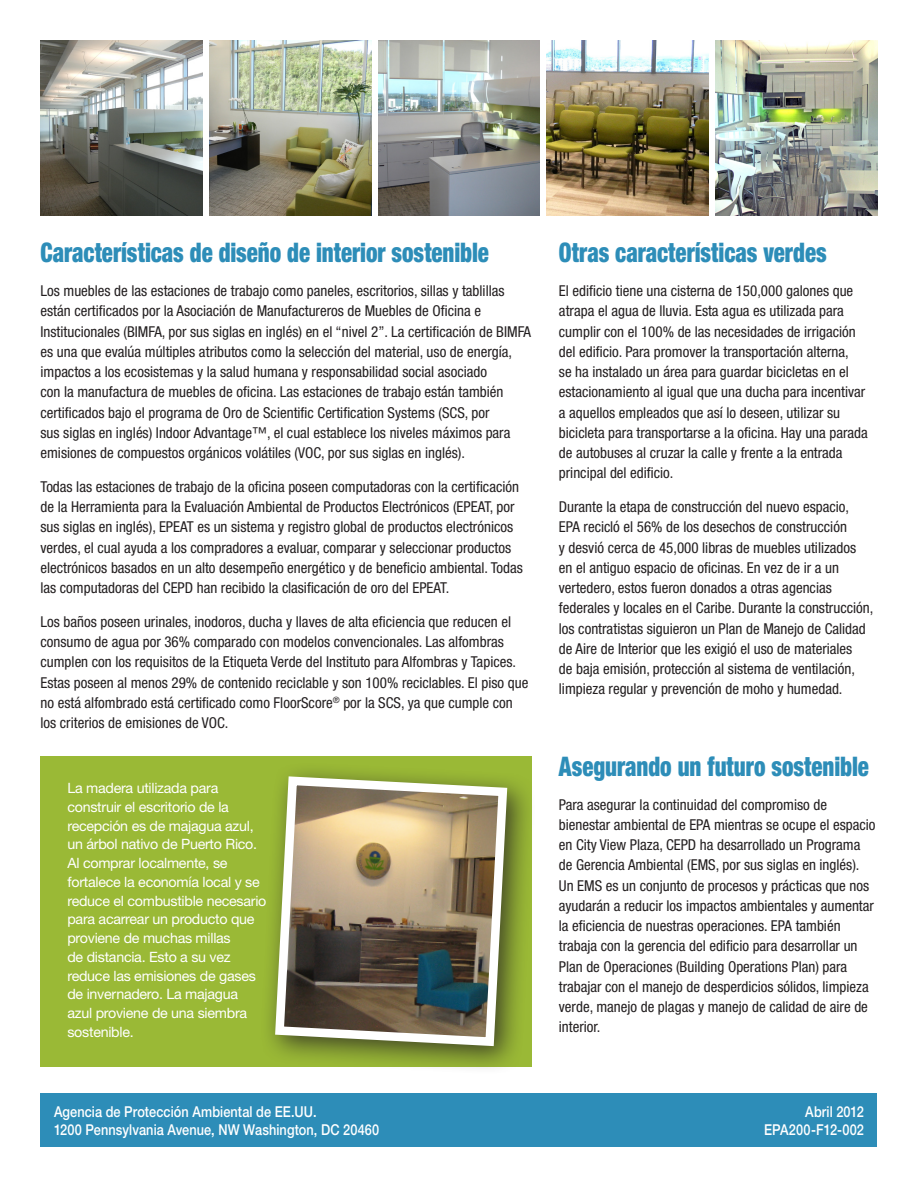
<style>
.page{position:relative;width:918px;height:1188px;background:#fff}
.page>*{position:absolute;margin:0;border:0;box-sizing:border-box;transform-origin:0 0}
.subhead1{font:900 condensed 27px "Helvetica Neue LT Std";color:#2d8db8;scale:.85 1}
.body_text{font:900 condensed 27px "Helvetica Neue LT Std";color:#2d8db8;scale:.85 1}
.body_text-2{font:condensed 15px/20.2px "Helvetica Neue LT Std";color:#231f20}
.t1{font:500 15px "Helvetica Neue LT Std";letter-spacing:.005em;color:#fff;scale:.85 1}
.body_text-3{font:14.25px/18.8px "Helvetica Neue LT Std";letter-spacing:-.02em;color:#fff}
</style>
<div class="page">
<img style="left:40px;top:40px;width:162px;height:176px">
<img style="left:209px;top:40px;width:162px;height:176px">
<img style="left:547px;top:40px;width:162px;height:176px">
<img style="left:378px;top:40px;width:162px;height:176px">
<img style="left:716px;top:40px;width:162px;height:176px">
<div style="left:40px;top:756px;width:492px;height:310px;background:#9ab936"></div>
<div style="left:260px;top:761px;width:276px;height:314px;background:#231f20;opacity:.75"></div>
<img style="left:271px;top:772px;width:241px;height:279px">
<div style="left:40px;top:1094px;width:838px;height:54px;background:#2d8db8"></div>
<p class="body_text" style="left:40px;top:236px;width:529px">Características de diseño de interior sostenible</p>
<p class="body_text-2" style="left:40px;top:281px;width:492px">Los muebles de las estaciones de trabajo como paneles, escritorios, sillas y tablillas están certificados por la Asociación de Manufactureros de Muebles de Oficina e Institucionales (BIMFA, por sus siglas en inglés) en el “nivel 2”. La certificación de BIMFA es una que evalúa múltiples atributos como la selección del material, uso de energía, impactos a los ecosistemas y la salud humana y responsabilidad social asociado<br>con la manufactura de muebles de oficina. Las estaciones de trabajo están también certificados bajo el programa de Oro de Scientific Certification Systems (SCS, por<br>sus siglas en inglés) Indoor Advantage™, el cual establece los niveles máximos para emisiones de compuestos orgánicos volátiles (VOC, por sus siglas en inglés).</p>
<p class="body_text-2" style="left:40px;top:476px;width:484px">Todas las estaciones de trabajo de la oficina poseen computadoras con la certificación de la Herramienta para la Evaluación Ambiental de Productos Electrónicos (EPEAT, por sus siglas en inglés), EPEAT es un sistema y registro global de productos electrónicos verdes, el cual ayuda a los compradores a evaluar, comparar y seleccionar productos electrónicos basados en un alto desempeño energético y de beneficio ambiental. Todas las computadoras del CEPD han recibido la clasificación de oro del EPEAT.</p>
<p class="body_text-2" style="left:40px;top:611px;width:489px">Los baños poseen urinales, inodoros, ducha y llaves de alta eficiencia que reducen el consumo de agua por 36% comparado con modelos convencionales. Las alfombras cumplen con los requisitos de la Etiqueta Verde del Instituto para Alfombras y Tapices.<br>Estas poseen al menos 29% de contenido reciclable y son 100% reciclables. El piso que no está alfombrado está certificado como FloorScore<sup>®</sup> por la SCS, ya que cumple con los criterios de emisiones de VOC.</p>
<p class="body_text-3" style="left:67px;top:779px;width:200px">La madera utilizada para construir el escritorio de la recepción es de majagua azul, un árbol nativo de Puerto Rico.<br>Al comprar localmente, se fortalece la economía local y se reduce el combustible necesario para acarrear un producto que proviene de muchas millas<br>de distancia. Esto a su vez reduce las emisiones de gases de invernadero. La majagua azul proviene de una siembra sostenible.</p>
<p class="subhead1" style="left:559px;top:236px;width:317px">Otras características verdes</p>
<p class="body_text-2" style="left:559px;top:281px;width:310px">El edificio tiene una cisterna de 150,000 galones que atrapa el agua de lluvia. Esta agua es utilizada para cumplir con el 100% de las necesidades de irrigación del edificio. Para promover la transportación alterna,<br>se ha instalado un área para guardar bicicletas en el estacionamiento al igual que una ducha para incentivar a aquellos empleados que así lo deseen, utilizar su bicicleta para transportarse a la oficina. Hay una parada de autobuses al cruzar la calle y frente a la entrada principal del edificio.</p>
<p class="body_text-2" style="left:559px;top:497px;width:316px">Durante la etapa de construcción del nuevo espacio, EPA recicló el 56% de los desechos de construcción<br>y desvió cerca de 45,000 libras de muebles utilizados en el antiguo espacio de oficinas. En vez de ir a un vertedero, estos fueron donados a otras agencias federales y locales en el Caribe. Durante la construcción, los contratistas siguieron un Plan de Manejo de Calidad de Aire de Interior que les exigió el uso de materiales<br>de baja emisión, protección al sistema de ventilación, limpieza regular y prevención de moho y humedad.</p>
<p class="subhead1" style="left:559px;top:750px;width:366px">Asegurando un futuro sostenible</p>
<p class="body_text-2" style="left:559px;top:794px;width:318px">Para asegurar la continuidad del compromiso de bienestar ambiental de EPA mientras se ocupe el espacio en City View Plaza, CEPD ha desarrollado un Programa de Gerencia Ambiental (EMS, por sus siglas en inglés).<br>Un EMS es un conjunto de procesos y prácticas que nos ayudarán a reducir los impactos ambientales y aumentar la eficiencia de nuestras operaciones. EPA también trabaja con la gerencia del edificio para desarrollar un Plan de Operaciones (Building Operations Plan) para trabajar con el manejo de desperdicios sólidos, limpieza verde, manejo de plagas y manejo de calidad de aire de interior.</p>
<p class="t1" style="left:54px;top:1103px;width:310px">Agencia de Protección Ambiental de EE.UU.</p>
<p class="t1" style="left:54px;top:1121px;width:384px">1200 Pennsylvania Avenue, NW Washington, DC 20460</p>
<p class="t1" style="left:805px;top:1103px;width:71px">Abril 2012</p>
<p class="t1" style="left:764px;top:1121px;width:119px">EPA200-F12-002</p>
</div>
